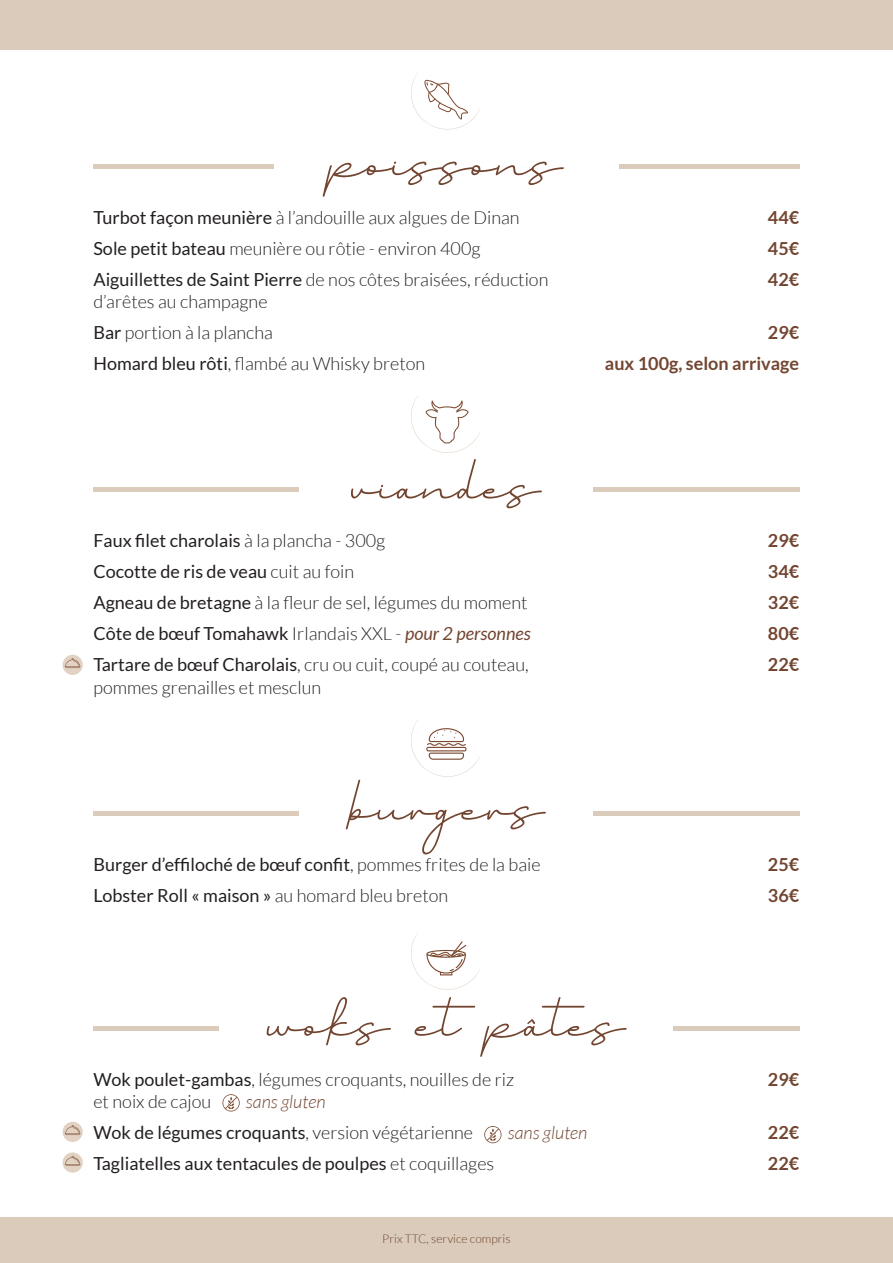
<style>
.page{position:relative;width:893px;height:1263px;background:#fff}
.page>*{position:absolute;margin:0;border:0;box-sizing:border-box;transform-origin:0 0}
.t1{font:105px "Billion Miraclespersonaluse";color:#724530}
.t2{font:103.95px "Billion Miraclespersonaluse";color:#724530}
.t3{font:102.9px "Billion Miraclespersonaluse";color:#724530}
.t4{font:300 18px/31px "Lato";color:#231f20}
.t5{font:18px/31px "Lato";color:#231f20}
.t6{font:700 18px/31px "Lato";color:#724530;text-align:justify}
.t7{font:italic 300 18px "Lato";color:#724530}
.t8{font:300 12px "Lato";color:#724530}
.s1{font-weight:400}
.s2{font-weight:400;font-style:italic;color:#724530}
.s3{font-weight:300}
.s4{font-weight:300;font-style:italic;color:#724530}
</style>
<div class="page">
<hr style="left:93px;top:164px;width:706px;height:4px;background:#dacbbb">
<div style="left:274px;top:156px;width:345px;height:20px;background:#fff"></div>
<svg style="left:411px;top:72px;width:70px;height:58px"></svg>
<div style="left:0;top:0;width:893px;height:50px;background:#dacbbb"></div>
<hr style="left:93px;top:487px;width:706px;height:4px;background:#dacbbb">
<div style="left:300px;top:480px;width:293px;height:19px;background:#fff"></div>
<svg style="left:411px;top:396px;width:69px;height:57px"></svg>
<div style="left:93px;top:811px;width:706px;height:5px;background:#dacbbb"></div>
<div style="left:300px;top:803px;width:293px;height:20px;background:#fff"></div>
<svg style="left:411px;top:720px;width:69px;height:57px"></svg>
<div style="left:0;top:1217px;width:893px;height:46px;background:#dacbbb"></div>
<hr style="left:93px;top:1026px;width:706px;height:4px;background:#dacbbb">
<div style="left:220px;top:1016px;width:453px;height:20px;background:#fff"></div>
<svg style="left:411px;top:932px;width:70px;height:58px"></svg>
<div style="left:441px;top:937px;width:15px;height:11px;background:#fff"></div>
<svg style="left:484px;top:1126px;width:17px;height:17px"></svg>
<svg style="left:222px;top:1094px;width:18px;height:17px"></svg>
<svg style="left:63px;top:655px;width:20px;height:20px"></svg>
<svg style="left:65px;top:658px;width:16px;height:10px"></svg>
<svg style="left:63px;top:1122px;width:20px;height:20px"></svg>
<svg style="left:65px;top:1125px;width:16px;height:10px"></svg>
<svg style="left:63px;top:1152px;width:20px;height:21px"></svg>
<svg style="left:65px;top:1156px;width:16px;height:10px"></svg>
<h1 class="t1" style="left:329px;top:118px;width:234px">poissons</h1>
<p class="t4" style="left:93px;top:202px;width:456px"><span class="s1">Turbot façon meunière</span> à l’andouille aux algues de Dinan<br><span class="s1">Sole petit bateau</span> meunière ou rôtie - environ 400g<br><span class="s1">Aiguillettes de Saint Pierre</span> de nos côtes braisées, réduction</p>
<p class="t4" style="left:93px;top:286px;width:333px">d’arêtes au champagne<br><span class="s1">Bar</span> portion à la plancha<br><span class="s1">Homard bleu rôti</span>, flambé au Whisky breton</p>
<h1 class="t1" style="left:351px;top:441px;width:191px">viandes</h1>
<p class="t4" style="left:93px;top:525px;width:439px"><span class="s1">Faux filet charolais</span> à la plancha - 300g<br><span class="s1">Cocotte de ris de veau</span> cuit au foin<br><span class="s1">Agneau de bretagne</span> à la fleur de sel, légumes du moment <span class="s1">Côte de bœuf Tomahawk</span> Irlandais XXL - <span class="s2">pour 2 personnes </span><span class="s1">Tartare de bœuf Charolais</span>, cru ou cuit, coupé au couteau,</p>
<p class="t4" style="left:93px;top:672px;width:229px">pommes grenailles et mesclun</p>
<h2 class="t2" style="left:350px;top:763px;width:196px">burgers</h2>
<p class="t5" style="left:93px;top:849px;width:449px">Burger d’effiloché de bœuf confit<span class="s3">, pommes frites de la baie<br></span>Lobster Roll « maison » <span class="s3">au homard bleu breton</span></p>
<p class="t6" style="left:768px;top:201px;width:33px">44€ 45€ 42€</p>
<p class="t6" style="left:605px;top:317px;width:196px;text-align:right">29€<br>aux 100g, selon arrivage</p>
<p class="t6" style="left:768px;top:525px;width:33px">29€ 34€ 32€ 80€ 22€</p>
<p class="t6" style="left:768px;top:849px;width:33px">25€<br>36€</p>
<h3 class="t3" style="left:267px;top:979px;width:359px">woks et pâtes</h3>
<p class="t4" style="left:93px;top:1068px;width:422px;line-height:22.5px"><span class="s1">Wok poulet-gambas</span>, légumes croquants, nouilles de riz et noix de cajou</p>
<p class="t5" style="left:93px;top:1086px;width:381px;text-align:center"><span class="s4">sans gluten<br></span>Wok de légumes croquants<span class="s3">, version végétarienne</span></p>
<p class="t7" style="left:508px;top:1123px;width:81px">sans gluten</p>
<p class="t5" style="left:93px;top:1148px;width:402px">Tagliatelles aux tentacules de poulpes <span class="s3">et coquillages</span></p>
<p class="t8" style="left:382px;top:1232px;width:130px">Prix TTC, service compris</p>
<p class="t6" style="left:768px;top:1064px;width:33px">29€</p>
<p class="t6" style="left:768px;top:1117px;width:33px">22€<br>22€</p>
</div>
